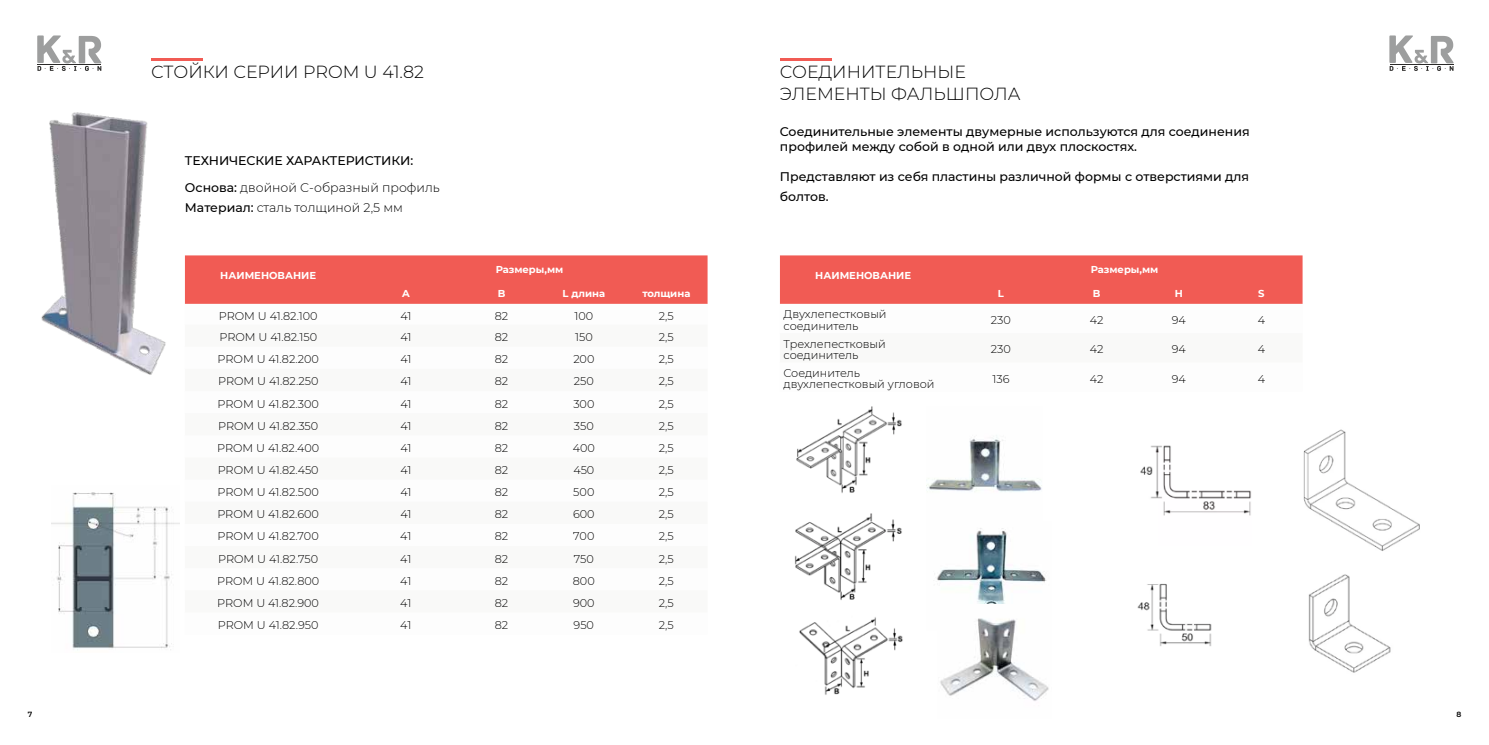
<style>
.page{position:relative;width:1489px;height:745px;background:#fff}
.page>*{position:absolute;margin:0;border:0;box-sizing:border-box;transform-origin:0 0}
.t1{font:300 17.5px/22.5px "Montserrat";color:#000}
.t2{font:500 12.5px/27.1px "Montserrat";color:#000}
.t3{font:300 12.5px "Montserrat";color:#000}
.t4{font:300 11.25px/11.2px "Montserrat";color:#000}
.t5{font:700 10px "Montserrat";color:#fff}
.t6{font:600 7.5px "Montserrat";color:#000}
.s1{font-weight:300}
.s2{font-weight:500}
</style>
<div class="page">
<svg style="left:37px;top:35px;width:64px;height:36px"></svg>
<div style="left:185px;top:255px;width:522px;height:49px;background:#f15b54"></div>
<hr style="left:151px;top:58px;width:52px;height:3px;background:#f15b54">
<img style="left:41px;top:112px;width:125px;height:263px">
<img style="left:51px;top:492px;width:128px;height:158px">
<svg style="left:1389px;top:35px;width:64px;height:36px"></svg>
<hr style="left:780px;top:58px;width:51px;height:3px;background:#f15b54">
<div style="left:780px;top:255px;width:522px;height:49px;background:#f15b54"></div>
<img style="left:796px;top:406px;width:106px;height:87px">
<img style="left:794px;top:513px;width:109px;height:182px">
<img style="left:926px;top:435px;width:115px;height:57px">
<img style="left:937px;top:528px;width:110px;height:76px">
<img style="left:940px;top:618px;width:109px;height:83px">
<img style="left:1140px;top:445px;width:111px;height:71px">
<img style="left:1303px;top:429px;width:117px;height:122px">
<img style="left:1137px;top:583px;width:75px;height:63px">
<img style="left:1308px;top:574px;width:83px;height:99px">
<p class="t6" style="left:28px;top:708px;width:6px">7</p>
<h1 class="t1" style="left:151px;top:59px;width:274px">СТОЙКИ СЕРИИ PROM U 41.82</h1>
<h1 class="t1" style="left:780px;top:59px;width:242px">СОЕДИНИТЕЛЬНЫЕ<br>ЭЛЕМЕНТЫ ФАЛЬШПОЛА</h1>
<p class="t2" style="left:780px;top:123px;width:471px;line-height:15px">Соединительные элементы двумерные используются для соединения профилей между собой в одной или двух плоскостях.</p>
<p class="t2" style="left:780px;top:166px;width:471px;line-height:20px">Представляют из себя пластины различной формы с отверстиями для болтов.</p>
<p class="t2" style="left:185px;top:146px;width:256px">ТЕХНИЧЕСКИЕ ХАРАКТЕРИСТИКИ:<br>Основа: <span class="s1">двойной С-образный профиль</span></p>
<p class="t3" style="left:185px;top:199px;width:220px"><span class="s2">Материал:</span> сталь толщиной 2,5 мм</p>
<p class="t5" style="left:220px;top:268px;width:97px">НАИМЕНОВАНИЕ</p>
<p class="t5" style="left:495px;top:262px;width:69px">Размеры,мм</p>
<p class="t5" style="left:815px;top:268px;width:97px">НАИМЕНОВАНИЕ</p>
<p class="t5" style="left:1090px;top:262px;width:69px">Размеры,мм</p>
<p class="t5" style="left:402px;top:286px;width:9px">A</p>
<p class="t5" style="left:497px;top:286px;width:9px">B</p>
<p class="t5" style="left:562px;top:286px;width:44px">L длина</p>
<p class="t5" style="left:642px;top:286px;width:50px">толщина</p>
<p class="t5" style="left:997px;top:286px;width:8px">L</p>
<p class="t5" style="left:1092px;top:286px;width:9px">B</p>
<p class="t5" style="left:1174px;top:286px;width:10px">H</p>
<p class="t5" style="left:1258px;top:286px;width:8px">S</p>
<p class="t4" style="left:219px;top:309px;width:100px">PROM U 41.82.100</p>
<p class="t4" style="left:400px;top:309px;width:13px">41</p>
<p class="t4" style="left:495px;top:309px;width:15px">82</p>
<p class="t4" style="left:574px;top:309px;width:20px">100</p>
<p class="t4" style="left:659px;top:309px;width:16px">2,5</p>
<p class="t4" style="left:219px;top:331px;width:99px">PROM U 41.82.150</p>
<p class="t4" style="left:400px;top:331px;width:13px">41</p>
<p class="t4" style="left:495px;top:331px;width:15px">82</p>
<p class="t4" style="left:575px;top:331px;width:19px">150</p>
<p class="t4" style="left:659px;top:331px;width:16px">2,5</p>
<p class="t4" style="left:217px;top:353px;width:103px">PROM U 41.82.200</p>
<p class="t4" style="left:400px;top:353px;width:13px">41</p>
<p class="t4" style="left:495px;top:353px;width:15px">82</p>
<p class="t4" style="left:573px;top:353px;width:23px">200</p>
<p class="t4" style="left:659px;top:353px;width:16px">2,5</p>
<p class="t4" style="left:218px;top:375px;width:102px">PROM U 41.82.250</p>
<p class="t4" style="left:400px;top:375px;width:13px">41</p>
<p class="t4" style="left:495px;top:375px;width:15px">82</p>
<p class="t4" style="left:574px;top:375px;width:22px">250</p>
<p class="t4" style="left:659px;top:375px;width:16px">2,5</p>
<p class="t4" style="left:217px;top:397px;width:103px">PROM U 41.82.300</p>
<p class="t4" style="left:400px;top:397px;width:13px">41</p>
<p class="t4" style="left:495px;top:397px;width:15px">82</p>
<p class="t4" style="left:573px;top:397px;width:23px">300</p>
<p class="t4" style="left:658px;top:397px;width:16px">2,5</p>
<p class="t4" style="left:218px;top:419px;width:102px">PROM U 41.82.350</p>
<p class="t4" style="left:400px;top:419px;width:13px">41</p>
<p class="t4" style="left:494px;top:419px;width:15px">82</p>
<p class="t4" style="left:574px;top:419px;width:21px">350</p>
<p class="t4" style="left:658px;top:419px;width:16px">2,5</p>
<p class="t4" style="left:217px;top:441px;width:104px">PROM U 41.82.400</p>
<p class="t4" style="left:400px;top:441px;width:13px">41</p>
<p class="t4" style="left:494px;top:441px;width:15px">82</p>
<p class="t4" style="left:572px;top:441px;width:24px">400</p>
<p class="t4" style="left:658px;top:441px;width:16px">2,5</p>
<p class="t4" style="left:218px;top:463px;width:102px">PROM U 41.82.450</p>
<p class="t4" style="left:400px;top:463px;width:13px">41</p>
<p class="t4" style="left:494px;top:463px;width:15px">82</p>
<p class="t4" style="left:573px;top:463px;width:22px">450</p>
<p class="t4" style="left:658px;top:463px;width:16px">2,5</p>
<p class="t4" style="left:217px;top:486px;width:103px">PROM U 41.82.500</p>
<p class="t4" style="left:400px;top:486px;width:13px">41</p>
<p class="t4" style="left:494px;top:486px;width:15px">82</p>
<p class="t4" style="left:573px;top:486px;width:23px">500</p>
<p class="t4" style="left:658px;top:486px;width:16px">2,5</p>
<p class="t4" style="left:217px;top:508px;width:103px">PROM U 41.82.600</p>
<p class="t4" style="left:400px;top:508px;width:13px">41</p>
<p class="t4" style="left:494px;top:508px;width:15px">82</p>
<p class="t4" style="left:573px;top:508px;width:23px">600</p>
<p class="t4" style="left:658px;top:508px;width:16px">2,5</p>
<p class="t4" style="left:217px;top:530px;width:103px">PROM U 41.82.700</p>
<p class="t4" style="left:400px;top:530px;width:13px">41</p>
<p class="t4" style="left:494px;top:530px;width:15px">82</p>
<p class="t4" style="left:573px;top:530px;width:23px">700</p>
<p class="t4" style="left:658px;top:530px;width:16px">2,5</p>
<p class="t4" style="left:218px;top:552px;width:102px">PROM U 41.82.750</p>
<p class="t4" style="left:400px;top:552px;width:13px">41</p>
<p class="t4" style="left:494px;top:552px;width:15px">82</p>
<p class="t4" style="left:574px;top:552px;width:22px">750</p>
<p class="t4" style="left:658px;top:552px;width:16px">2,5</p>
<p class="t4" style="left:217px;top:574px;width:104px">PROM U 41.82.800</p>
<p class="t4" style="left:400px;top:574px;width:13px">41</p>
<p class="t4" style="left:494px;top:574px;width:15px">82</p>
<p class="t4" style="left:573px;top:574px;width:23px">800</p>
<p class="t4" style="left:658px;top:574px;width:16px">2,5</p>
<p class="t4" style="left:217px;top:596px;width:103px">PROM U 41.82.900</p>
<p class="t4" style="left:400px;top:596px;width:13px">41</p>
<p class="t4" style="left:494px;top:596px;width:15px">82</p>
<p class="t4" style="left:573px;top:596px;width:23px">900</p>
<p class="t4" style="left:658px;top:596px;width:16px">2,5</p>
<p class="t4" style="left:218px;top:618px;width:102px">PROM U 41.82.950</p>
<p class="t4" style="left:400px;top:618px;width:13px">41</p>
<p class="t4" style="left:494px;top:618px;width:15px">82</p>
<p class="t4" style="left:573px;top:618px;width:22px">950</p>
<p class="t4" style="left:658px;top:618px;width:16px">2,5</p>
<p class="t4" style="left:783px;top:308px;width:105px">Двухлепестковый соединитель</p>
<p class="t4" style="left:990px;top:314px;width:22px">230</p>
<p class="t4" style="left:1089px;top:314px;width:15px">42</p>
<p class="t4" style="left:1171px;top:314px;width:16px">94</p>
<p class="t4" style="left:1257px;top:314px;width:9px">4</p>
<p class="t4" style="left:783px;top:337px;width:104px">Трехлепестковый соединитель</p>
<p class="t4" style="left:990px;top:343px;width:22px">230</p>
<p class="t4" style="left:1089px;top:343px;width:15px">42</p>
<p class="t4" style="left:1171px;top:343px;width:16px">94</p>
<p class="t4" style="left:1257px;top:343px;width:9px">4</p>
<p class="t4" style="left:783px;top:366px;width:153px">Соединитель двухлепестковый угловой</p>
<p class="t4" style="left:992px;top:372px;width:19px">136</p>
<p class="t4" style="left:1089px;top:372px;width:15px">42</p>
<p class="t4" style="left:1171px;top:372px;width:16px">94</p>
<p class="t4" style="left:1257px;top:372px;width:9px">4</p>
<p class="t6" style="left:1456px;top:708px;width:6px">8</p>
</div>
